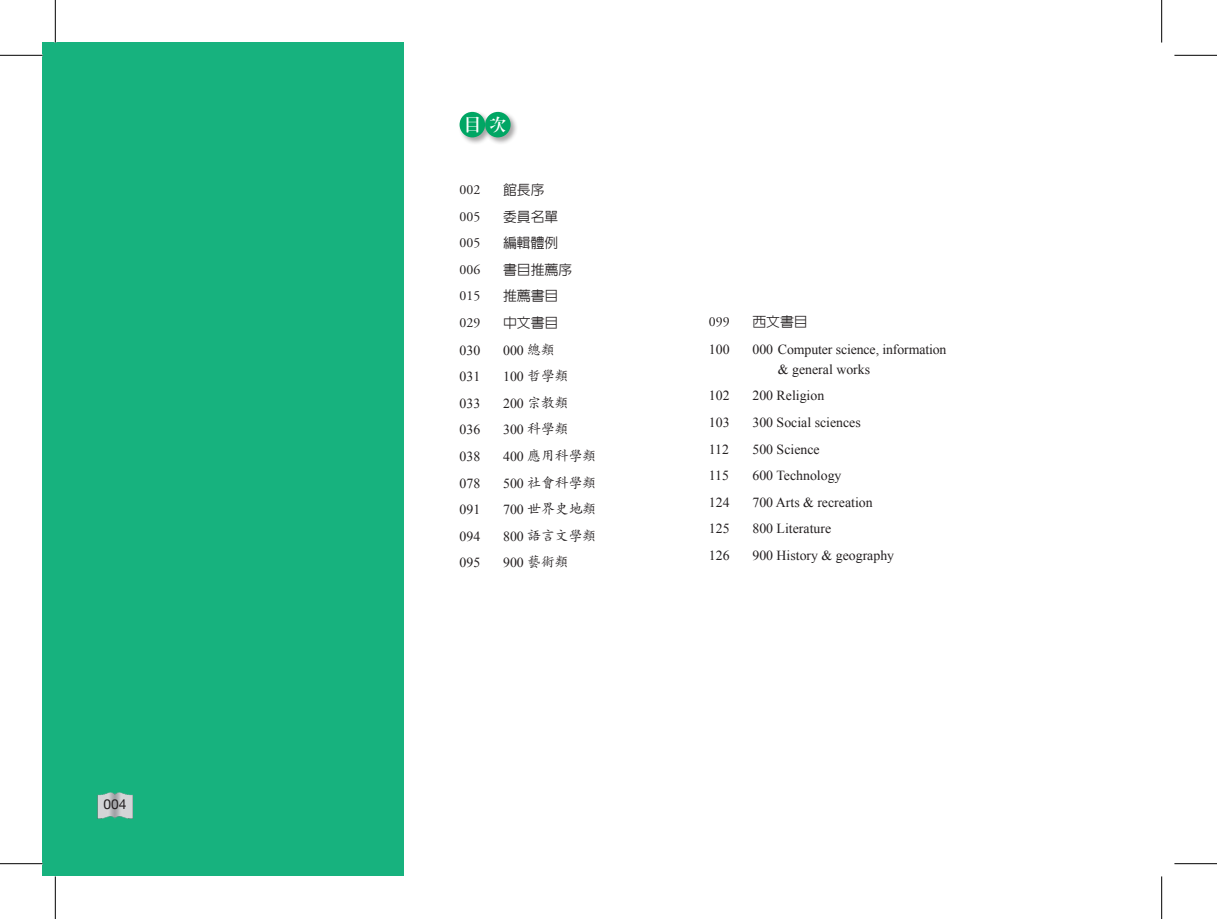
<style>
.page{position:relative;width:1217px;height:919px;background:#fff}
.page>*{position:absolute;margin:0;border:0;box-sizing:border-box;transform-origin:0 0}
.t1{font:800 16.95px "AR Ming B5";color:#fff}
.t2{font:13.8px/20.2px "Times New Roman";color:#231f20}
.t3{font:500 13.8px "AR Kai B5";color:#231f20}
.t4{font:500 13.8px "AR New Hei B5";color:#231f20}
.t5{font:13.8px "Adobe Garamond Pro";color:#231f20}
.t6{font:13.8px "Helvetica Neue";color:#231f20}
.s1{font-family:"AR Kai B5";font-weight:500}
.s2{font-family:"Times New Roman";font-weight:400}
</style>
<div class="page">
<div style="left:43px;top:43px;width:361px;height:833px;background:#17b27e"></div>
<img style="left:97px;top:792px;width:35px;height:26px">
<div style="left:458px;top:110px;width:34px;height:35px;background:#231f20;opacity:.4"></div>
<div style="left:459px;top:112px;width:26px;height:25px;background:#00a664;border-radius:50%"></div>
<div style="left:483px;top:110px;width:35px;height:35px;background:#231f20;opacity:.4"></div>
<div style="left:485px;top:112px;width:25px;height:25px;background:#00a664;border-radius:50%"></div>
<hr style="left:0;top:55px;width:43px;height:1px;background:#000">
<hr style="left:1174px;top:55px;width:42px;height:1px;background:#000">
<hr style="left:0;top:863px;width:43px;height:1px;background:#000">
<hr style="left:1174px;top:863px;width:42px;height:1px;background:#000">
<hr style="left:55px;top:0;width:1px;height:43px;background:#000">
<hr style="left:55px;top:876px;width:1px;height:42px;background:#000">
<hr style="left:1161px;top:0;width:1px;height:43px;background:#000">
<hr style="left:1161px;top:876px;width:1px;height:42px;background:#000">
<p class="t6" style="left:103px;top:794px;width:25px">004</p>
<p class="t1" style="left:464px;top:116px;width:44px">目次</p>
<p class="t5" style="left:459px;top:181px;width:22px">002</p>
<p class="t4" style="left:503px;top:183px;width:43px">館長序</p>
<p class="t5" style="left:459px;top:208px;width:22px">005</p>
<p class="t4" style="left:503px;top:209px;width:57px">委員名單</p>
<p class="t5" style="left:459px;top:234px;width:22px">005</p>
<p class="t4" style="left:503px;top:236px;width:57px">編輯體例</p>
<p class="t5" style="left:459px;top:261px;width:22px">006</p>
<p class="t4" style="left:503px;top:263px;width:71px">書目推薦序</p>
<p class="t5" style="left:459px;top:288px;width:22px">015</p>
<p class="t4" style="left:503px;top:289px;width:57px">推薦書目</p>
<p class="t5" style="left:459px;top:314px;width:22px">029</p>
<p class="t4" style="left:503px;top:316px;width:57px">中文書目</p>
<p class="t2" style="left:459px;top:339px;width:22px">030</p>
<p class="t2" style="left:503px;top:339px;width:53px">000 <span class="s1">總類</span></p>
<p class="t2" style="left:459px;top:366px;width:22px">031</p>
<p class="t2" style="left:503px;top:366px;width:67px">100 <span class="s1">哲學類</span></p>
<p class="t2" style="left:459px;top:393px;width:22px">033</p>
<p class="t2" style="left:503px;top:393px;width:67px">200 <span class="s1">宗教類</span></p>
<p class="t2" style="left:459px;top:419px;width:22px">036</p>
<p class="t2" style="left:503px;top:419px;width:67px">300 <span class="s1">科學類</span></p>
<p class="t2" style="left:459px;top:446px;width:22px">038</p>
<p class="t3" style="left:503px;top:449px;width:95px"><span class="s2">400</span> 應用科學類</p>
<p class="t2" style="left:459px;top:472px;width:22px">078</p>
<p class="t3" style="left:503px;top:475px;width:95px"><span class="s2">500</span> 社會科學類</p>
<p class="t2" style="left:459px;top:499px;width:22px">091</p>
<p class="t3" style="left:503px;top:502px;width:95px"><span class="s2">700</span> 世界史地類</p>
<p class="t2" style="left:459px;top:525px;width:22px">094</p>
<p class="t3" style="left:503px;top:528px;width:95px"><span class="s2">800</span> 語言文學類</p>
<p class="t2" style="left:459px;top:552px;width:22px">095</p>
<p class="t2" style="left:503px;top:552px;width:67px">900 <span class="s1">藝術類</span></p>
<p class="t5" style="left:708px;top:313px;width:22px">099</p>
<p class="t4" style="left:752px;top:315px;width:57px">西文書目</p>
<p class="t2" style="left:708px;top:338px;width:22px">100</p>
<p class="t2" style="left:777px;top:338px;width:170px;text-indent:-26px">000 Computer science, information &amp; general works</p>
<p class="t2" style="left:708px;top:385px;width:22px">102</p>
<p class="t2" style="left:752px;top:385px;width:73px">200 Religion</p>
<p class="t2" style="left:708px;top:412px;width:22px">103</p>
<p class="t2" style="left:752px;top:412px;width:110px">300 Social sciences</p>
<p class="t2" style="left:708px;top:438px;width:22px">112</p>
<p class="t2" style="left:752px;top:438px;width:69px">500 Science</p>
<p class="t2" style="left:708px;top:465px;width:22px">115</p>
<p class="t2" style="left:752px;top:465px;width:90px">600 Technology</p>
<p class="t2" style="left:708px;top:491px;width:22px">124</p>
<p class="t2" style="left:752px;top:491px;width:122px">700 Arts &amp; recreation</p>
<p class="t2" style="left:708px;top:518px;width:22px">125</p>
<p class="t2" style="left:752px;top:518px;width:80px">800 Literature</p>
<p class="t2" style="left:708px;top:545px;width:22px">126</p>
<p class="t2" style="left:752px;top:545px;width:143px">900 History &amp; geography</p>
</div>
